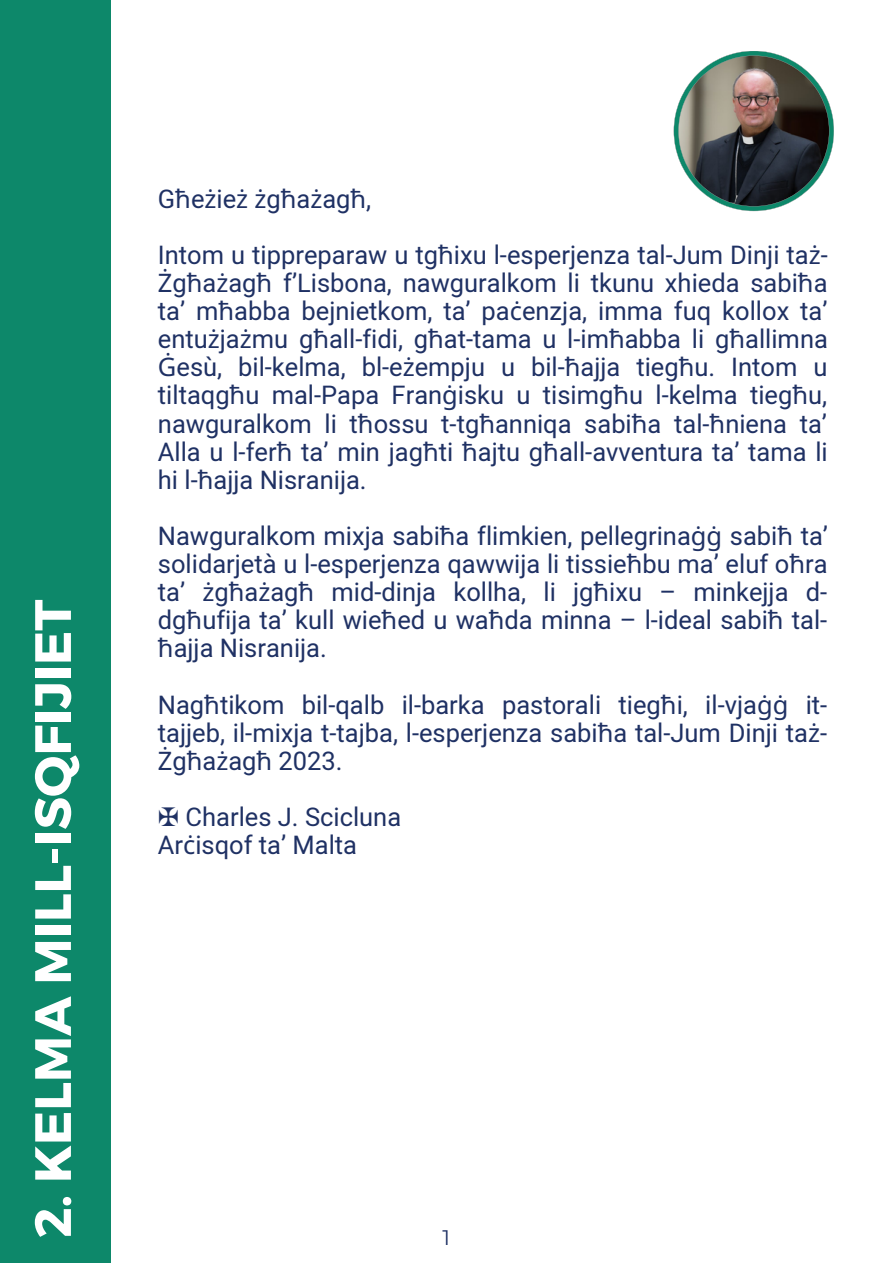
<style>
.page{position:relative;width:893px;height:1264px;background:#fff}
.page>*{position:absolute;margin:0;border:0;box-sizing:border-box;transform-origin:0 0}
.t1{font:700 51px "Montserrat";color:#fff}
.t2{font:25.5px/28px "Mardoto";color:#1f3164;text-align:justify}
.t3{font:21px "Montserrat";color:#1f3164}
.s1{font-family:"Noto Sans"}
.s2{font-family:"DejaVu Sans"}
</style>
<div class="page">
<div style="left:0;top:0;width:111px;height:1262px;background:#0d886a"></div>
<svg style="left:673px;top:51px;width:161px;height:160px"></svg>
<p class="t1" style="left:20px;top:1237px;width:640px;rotate:-90deg">2. KELMA MILL-ISQFIJIET</p>
<p class="t2" style="left:158px;top:185px;width:215px">G<span class="s1">ħ</span>e<span class="s1">ż</span>ie<span class="s1">ż ż</span>g<span class="s1">ħ</span>a<span class="s1">ż</span>ag<span class="s1">ħ</span>,</p>
<p class="t2" style="left:158px;top:241px;width:671px">Intom u tippreparaw u tg<span class="s1">ħ</span>ixu l-esperjenza tal-Jum Dinji ta<span class="s1">ż</span>-<span class="s1">Ż</span>g<span class="s1">ħ</span>a<span class="s1">ż</span>ag<span class="s1">ħ</span> f’Lisbona, nawguralkom li tkunu xhieda sabi<span class="s1">ħ</span>a ta’ m<span class="s1">ħ</span>abba bejnietkom, ta’ pa<span class="s1">ċ</span>enzja, imma fuq kollox ta’ entu<span class="s1">ż</span>ja<span class="s1">ż</span>mu g<span class="s1">ħ</span>all-fidi, g<span class="s1">ħ</span>at-tama u l-im<span class="s1">ħ</span>abba li g<span class="s1">ħ</span>allimna <span class="s1">Ġ</span>esù, bil-kelma, bl-e<span class="s1">ż</span>empju u bil-<span class="s1">ħ</span>ajja tieg<span class="s1">ħ</span>u. Intom u tiltaqg<span class="s1">ħ</span>u mal-Papa Fran<span class="s1">ġ</span>isku u tisimg<span class="s1">ħ</span>u l-kelma tieg<span class="s1">ħ</span>u, nawguralkom li t<span class="s1">ħ</span>ossu t-tg<span class="s1">ħ</span>anniqa sabi<span class="s1">ħ</span>a tal-<span class="s1">ħ</span>niena ta’ Alla u l-fer<span class="s1">ħ</span> ta’ min jag<span class="s1">ħ</span>ti <span class="s1">ħ</span>ajtu g<span class="s1">ħ</span>all-avventura ta’ tama li hi l-<span class="s1">ħ</span>ajja Nisranija.</p>
<p class="t2" style="left:158px;top:522px;width:671px">Nawguralkom mixja sabi<span class="s1">ħ</span>a flimkien, pellegrina<span class="s1">ġġ</span> sabi<span class="s1">ħ</span> ta’ solidarjetà u l-esperjenza qawwija li tissie<span class="s1">ħ</span>bu ma’ eluf o<span class="s1">ħ</span>ra ta’ <span class="s1">ż</span>g<span class="s1">ħ</span>a<span class="s1">ż</span>ag<span class="s1">ħ</span> mid-dinja kollha, li jg<span class="s1">ħ</span>ixu – minkejja d&shy;dg<span class="s1">ħ</span>ufija ta’ kull wie<span class="s1">ħ</span>ed u wa<span class="s1">ħ</span>da minna – l-ideal sabi<span class="s1">ħ</span> tal&shy;<span class="s1">ħ</span>ajja Nisranija.</p>
<p class="t2" style="left:158px;top:691px;width:670px">Nag<span class="s1">ħ</span>tikom bil-qalb il-barka pastorali tieg<span class="s1">ħ</span>i, il-vja<span class="s1">ġġ</span> it&shy;tajjeb, il-mixja t-tajba, l-esperjenza sabi<span class="s1">ħ</span>a tal-Jum Dinji ta<span class="s1">ż</span>-<span class="s1">Ż</span>g<span class="s1">ħ</span>a<span class="s1">ż</span>ag<span class="s1">ħ</span> 2023.</p>
<p class="t2" style="left:158px;top:803px;width:245px"><span class="s2">✠</span> Charles J. Scicluna</p>
<p class="t2" style="left:158px;top:831px;width:201px">Ar<span class="s1">ċ</span>isqof ta’ Malta</p>
<p class="t3" style="left:442px;top:1224px;width:9px">1</p>
</div>
